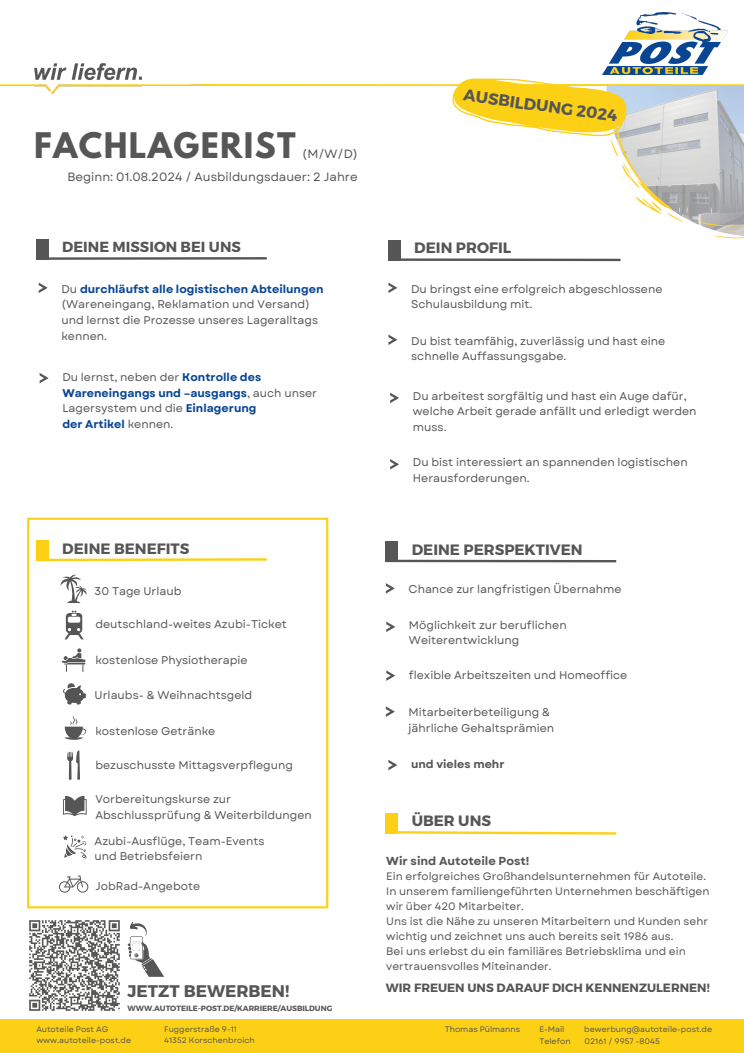
<style>
.page{position:relative;width:744px;height:1053px;background:#fff}
.page>*{position:absolute;margin:0;border:0;box-sizing:border-box;transform-origin:0 0}
.t1{font:700 31.2px "League Spartan";letter-spacing:.045em;color:#575656}
.t2{font:700 16.8px "Montserrat";color:#575656}
.t3{font:700 16.2px "Montserrat";color:#575656}
.t4{font:700 15px "Montserrat";color:#575656}
.t5{font:700 14.6px "Montserrat";color:#575656}
.t6{font:12px "Garet";color:#575656}
.t7{font:700 12px "Montserrat";color:#575656}
.t8{font:700 11.6px "Garet";color:#575656}
.t9{font:11.2px/15.6px "Garet";color:#575656}
.t10{font:700 11.2px "Garet";color:#094593}
.t11{font:700 11.2px "Garet";color:#575656}
.t12{font:10.8px/15px "Garet";color:#575656}
.t13{font:8px "Garet";color:#575656}
.t14{font:700 7.6px "Montserrat";color:#575656}
.s1{font-weight:400;color:#575656}
.s2{font-weight:700;color:#094593}
</style>
<div class="page">
<svg style="left:49px;top:257px;width:218px;height:3px"></svg>
<div style="left:36px;top:239px;width:13px;height:21px;background:#575656"></div>
<svg style="left:27px;top:517px;width:301px;height:391px"></svg>
<svg style="left:34px;top:557px;width:235px;height:5px"></svg>
<div style="left:36px;top:540px;width:13px;height:21px;background:#fcd115"></div>
<svg style="left:385px;top:558px;width:232px;height:5px"></svg>
<div style="left:386px;top:541px;width:12px;height:21px;background:#575656"></div>
<img style="left:34px;top:63px;width:107px;height:31px">
<img style="left:74px;top:12px;width:654px;height:74px">
<svg style="left:61px;top:574px;width:26px;height:29px"></svg>
<img style="left:0;top:63px;width:38px;height:23px">
<svg style="left:64px;top:610px;width:20px;height:29px"></svg>
<svg style="left:62px;top:648px;width:23px;height:23px"></svg>
<svg style="left:63px;top:683px;width:23px;height:21px"></svg>
<svg style="left:386px;top:583px;width:9px;height:10px"></svg>
<svg style="left:386px;top:621px;width:9px;height:11px"></svg>
<svg style="left:386px;top:670px;width:9px;height:11px"></svg>
<svg style="left:386px;top:706px;width:9px;height:11px"></svg>
<svg style="left:388px;top:760px;width:9px;height:10px"></svg>
<svg style="left:388px;top:282px;width:9px;height:11px"></svg>
<svg style="left:388px;top:334px;width:9px;height:11px"></svg>
<svg style="left:390px;top:392px;width:9px;height:11px"></svg>
<svg style="left:39px;top:283px;width:9px;height:10px"></svg>
<svg style="left:65px;top:715px;width:21px;height:24px"></svg>
<svg style="left:67px;top:750px;width:13px;height:29px"></svg>
<svg style="left:63px;top:795px;width:24px;height:21px"></svg>
<svg style="left:63px;top:835px;width:24px;height:23px"></svg>
<svg style="left:385px;top:829px;width:232px;height:6px"></svg>
<div style="left:386px;top:812px;width:12px;height:21px;background:#fcd115"></div>
<svg style="left:59px;top:875px;width:29px;height:17px"></svg>
<img style="left:29px;top:920px;width:91px;height:91px">
<svg style="left:128px;top:922px;width:36px;height:54px"></svg>
<div style="left:0;top:1018px;width:744px;height:34px;background:#fcd115"></div>
<svg style="left:388px;top:70px;width:356px;height:192px"></svg>
<svg style="left:40px;top:373px;width:9px;height:10px"></svg>
<svg style="left:390px;top:459px;width:9px;height:10px"></svg>
<p class="t1" style="left:34px;top:130px;width:263px">FACHLAGERIST</p>
<p class="t6" style="left:302px;top:145px;width:57px">(M/W/D)</p>
<p class="t6" style="left:67px;top:168px;width:292px">Beginn: 01.08.2024 / Ausbildungsdauer: 2 Jahre</p>
<p class="t5" style="left:62px;top:238px;width:180px">DEINE MISSION BEI UNS</p>
<p class="t10" style="left:61px;top:281px;width:264px"><span class="s1">Du</span> durchläufst alle logistischen Abteilungen</p>
<p class="t9" style="left:61px;top:297px;width:250px">(Wareneingang, Reklamation und Versand)</p>
<p class="t9" style="left:61px;top:312px;width:258px">und lernst die Prozesse unseres Lageralltags</p>
<p class="t9" style="left:61px;top:328px;width:47px">kennen.</p>
<p class="t9" style="left:62px;top:369px;width:200px">Du lernst, neben der <span class="s2">Kontrolle des</span></p>
<p class="t10" style="left:62px;top:385px;width:256px">Wareneingangs und –ausgangs<span class="s1">, auch unser</span></p>
<p class="t9" style="left:62px;top:400px;width:196px">Lagersystem und die <span class="s2">Einlagerung</span></p>
<p class="t10" style="left:62px;top:416px;width:113px">der Artikel <span class="s1">kennen.</span></p>
<p class="t4" style="left:62px;top:538px;width:129px">DEINE BENEFITS</p>
<p class="t9" style="left:95px;top:583px;width:88px">30 Tage Urlaub</p>
<p class="t9" style="left:95px;top:616px;width:193px">deutschland-weites Azubi-Ticket</p>
<p class="t9" style="left:95px;top:652px;width:154px">kostenlose Physiotherapie</p>
<p class="t9" style="left:95px;top:686px;width:159px">Urlaubs- &amp; Weihnachtsgeld</p>
<p class="t9" style="left:95px;top:723px;width:121px">kostenlose Getränke</p>
<p class="t9" style="left:95px;top:757px;width:199px">bezuschusste Mittagsverpflegung</p>
<p class="t9" style="left:95px;top:791px;width:137px">Vorbereitungskurse zur</p>
<p class="t9" style="left:95px;top:807px;width:218px">Abschlussprüfung &amp; Weiterbildungen</p>
<p class="t9" style="left:95px;top:833px;width:171px">Azubi-Ausflüge, Team-Events</p>
<p class="t9" style="left:95px;top:848px;width:109px">und Betriebsfeiern</p>
<p class="t9" style="left:95px;top:878px;width:106px">JobRad-Angebote</p>
<p class="t2" style="left:128px;top:979px;width:163px">JETZT BEWERBEN!</p>
<p class="t14" style="left:128px;top:1003px;width:206px">WWW.AUTOTEILE-POST.DE/KARRIERE/AUSBILDUNG</p>
<p class="t13" style="left:36px;top:1023px;width:73px">Autoteile Post AG</p>
<p class="t13" style="left:36px;top:1034px;width:96px">www.autoteile-post.de</p>
<p class="t13" style="left:164px;top:1023px;width:74px">Fuggerstraße 9-11</p>
<p class="t13" style="left:164px;top:1034px;width:92px">41352 Korschenbroich</p>
<p class="t3" style="left:465px;top:84px;width:157px;rotate:8deg">AUSBILDUNG 2024</p>
<p class="t4" style="left:414px;top:238px;width:99px">DEIN PROFIL</p>
<p class="t9" style="left:411px;top:281px;width:253px">Du bringst eine erfolgreich abgeschlossene</p>
<p class="t9" style="left:411px;top:297px;width:123px">Schulausbildung mit.</p>
<p class="t9" style="left:411px;top:333px;width:256px">Du bist teamfähig, zuverlässig und hast eine</p>
<p class="t9" style="left:411px;top:349px;width:157px">schnelle Auffassungsgabe.</p>
<p class="t9" style="left:413px;top:388px;width:276px">Du arbeitest sorgfältig und hast ein Auge dafür,</p>
<p class="t9" style="left:413px;top:403px;width:285px">welche Arbeit gerade anfällt und erledigt werden</p>
<p class="t9" style="left:413px;top:419px;width:35px">muss.</p>
<p class="t9" style="left:413px;top:454px;width:276px">Du bist interessiert an spannenden logistischen</p>
<p class="t9" style="left:413px;top:470px;width:119px">Herausforderungen.</p>
<p class="t4" style="left:412px;top:539px;width:172px">DEINE PERSPEKTIVEN</p>
<p class="t9" style="left:409px;top:581px;width:215px">Chance zur langfristigen Übernahme</p>
<p class="t9" style="left:409px;top:617px;width:159px">Möglichkeit zur beruflichen</p>
<p class="t9" style="left:409px;top:632px;width:112px">Weiterentwicklung</p>
<p class="t9" style="left:409px;top:667px;width:220px">flexible Arbeitszeiten und Homeoffice</p>
<p class="t9" style="left:409px;top:704px;width:147px">Mitarbeiterbeteiligung &amp; jährliche Gehaltsprämien</p>
<p class="t11" style="left:411px;top:756px;width:95px">und vieles mehr</p>
<p class="t4" style="left:412px;top:811px;width:81px">ÜBER UNS</p>
<p class="t8" style="left:386px;top:852px;width:145px">Wir sind Autoteile Post!</p>
<p class="t12" style="left:386px;top:869px;width:321px">Ein erfolgreiches Großhandelsunternehmen für Autoteile.</p>
<p class="t12" style="left:386px;top:884px;width:325px">In unserem familiengeführten Unternehmen beschäftigen</p>
<p class="t12" style="left:386px;top:899px;width:139px">wir über 420 Mitarbeiter.</p>
<p class="t12" style="left:386px;top:914px;width:323px">Uns ist die Nähe zu unseren Mitarbeitern und Kunden sehr wichtig und zeichnet uns auch bereits seit 1986 aus.</p>
<p class="t12" style="left:386px;top:944px;width:301px">Bei uns erlebst du ein familiäres Betriebsklima und ein</p>
<p class="t12" style="left:386px;top:959px;width:167px">vertrauensvolles Miteinander.</p>
<p class="t7" style="left:386px;top:979px;width:325px">WIR FREUEN UNS DARAUF DICH KENNENZULERNEN!</p>
<p class="t13" style="left:445px;top:1023px;width:77px">Thomas Pülmanns</p>
<p class="t13" style="left:539px;top:1023px;width:27px">E-Mail</p>
<p class="t13" style="left:584px;top:1023px;width:129px">bewerbung@autoteile-post.de</p>
<p class="t13" style="left:539px;top:1034px;width:33px">Telefon</p>
<p class="t13" style="left:585px;top:1034px;width:77px">02161 / 9957 -8045</p>
</div>
